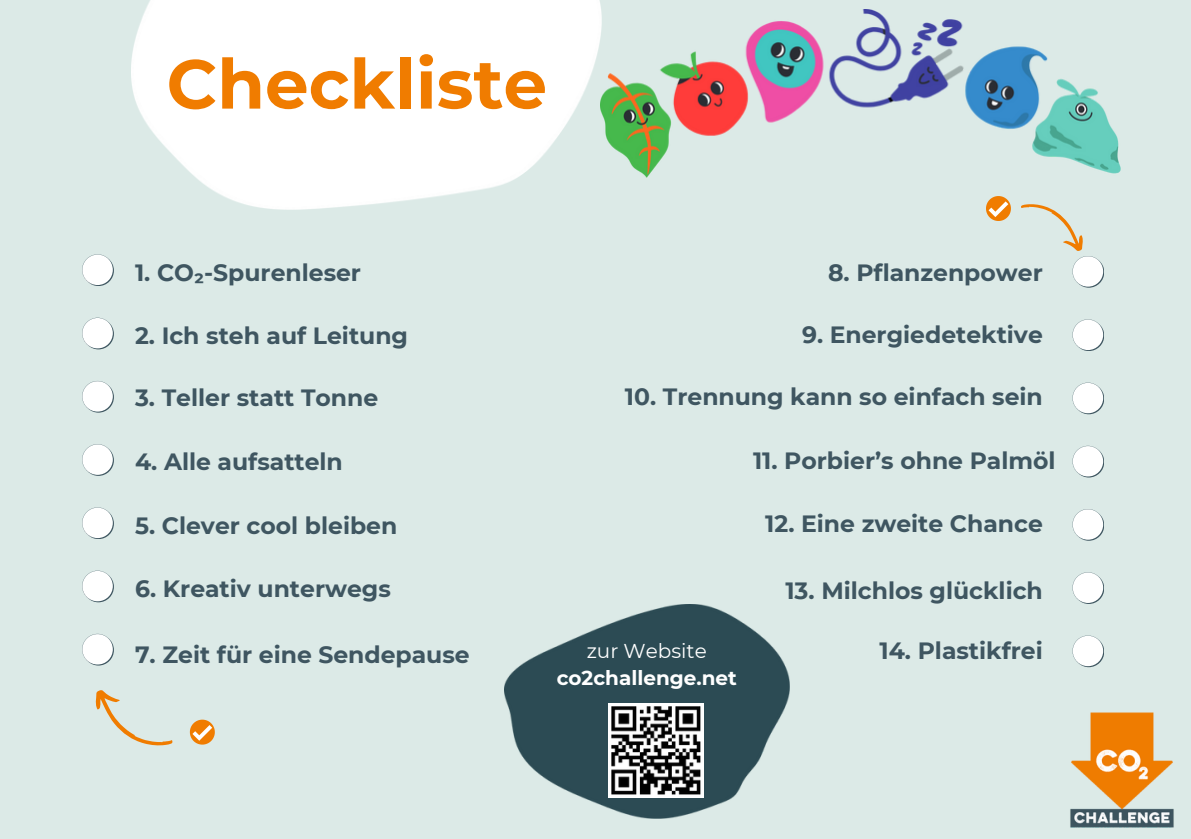
<style>
.page{position:relative;width:1191px;height:839px;background:#fff}
.page>*{position:absolute;margin:0;border:0;box-sizing:border-box;transform-origin:0 0}
.t1{font:700 69.2px "Montserrat";color:#f07c00}
.t2{font:700 23.6px "Montserrat";color:#3f5661}
.t3{font:700 20px "Montserrat";color:#fff}
.t4{font:20px "Montserrat";color:#fff}
</style>
<div class="page">
<div style="left:0;top:0;width:1191px;height:838px;background:#dceae7"></div>
<img style="left:504px;top:604px;width:285px;height:214px">
<img style="left:1070px;top:711px;width:105px;height:117px">
<img style="left:609px;top:703px;width:94px;height:94px">
<svg style="left:986px;top:196px;width:25px;height:25px"></svg>
<svg style="left:87px;top:684px;width:87px;height:77px;background:#dde1d5"></svg>
<svg style="left:190px;top:719px;width:25px;height:25px"></svg>
<svg style="left:82px;top:254px;width:32px;height:32px"></svg>
<svg style="left:82px;top:318px;width:32px;height:31px"></svg>
<svg style="left:82px;top:381px;width:32px;height:31px"></svg>
<svg style="left:82px;top:444px;width:32px;height:31px"></svg>
<svg style="left:82px;top:507px;width:32px;height:32px"></svg>
<svg style="left:82px;top:570px;width:32px;height:32px"></svg>
<svg style="left:82px;top:633px;width:32px;height:32px"></svg>
<svg style="left:1020px;top:191px;width:84px;height:96px;background:#dee6de"></svg>
<svg style="left:1073px;top:319px;width:31px;height:32px"></svg>
<svg style="left:1073px;top:382px;width:31px;height:32px"></svg>
<svg style="left:1073px;top:446px;width:31px;height:31px"></svg>
<svg style="left:1073px;top:509px;width:31px;height:31px"></svg>
<svg style="left:1073px;top:572px;width:31px;height:31px"></svg>
<svg style="left:1073px;top:635px;width:31px;height:32px"></svg>
<img style="left:132px;top:0;width:469px;height:209px">
<img style="left:600px;top:10px;width:522px;height:175px">
<h2 class="t1" style="left:167px;top:42px;width:382px">Checkliste</h2>
<p class="t2" style="left:135px;top:258px;width:227px">1. CO₂-Spurenleser</p>
<p class="t2" style="left:828px;top:258px;width:216px">8. Pflanzenpower</p>
<p class="t2" style="left:135px;top:320px;width:274px">2. Ich steh auf Leitung</p>
<h2 class="t2" style="left:802px;top:320px;width:242px">9. Energiedetektive</h2>
<p class="t2" style="left:135px;top:383px;width:245px">3. Teller statt Tonne</p>
<p class="t2" style="left:625px;top:382px;width:419px">10. Trennung kann so einfach sein</p>
<h2 class="t2" style="left:135px;top:447px;width:209px">4. Alle aufsatteln</h2>
<p class="t2" style="left:753px;top:446px;width:304px">11. Porbier’s ohne Palmöl</p>
<h2 class="t2" style="left:135px;top:511px;width:264px">5. Clever cool bleiben</h2>
<h2 class="t2" style="left:765px;top:509px;width:279px">12. Eine zweite Chance</h2>
<p class="t2" style="left:135px;top:574px;width:257px">6. Kreativ unterwegs</p>
<h2 class="t2" style="left:135px;top:640px;width:336px">7. Zeit für eine Sendepause</h2>
<h2 class="t4" style="left:587px;top:639px;width:122px">zur Website</h2>
<p class="t3" style="left:557px;top:666px;width:182px">co2challenge.net</p>
<h2 class="t2" style="left:785px;top:575px;width:259px">13. Milchlos glücklich</h2>
<p class="t2" style="left:880px;top:636px;width:165px">14. Plastikfrei</p>
</div>
